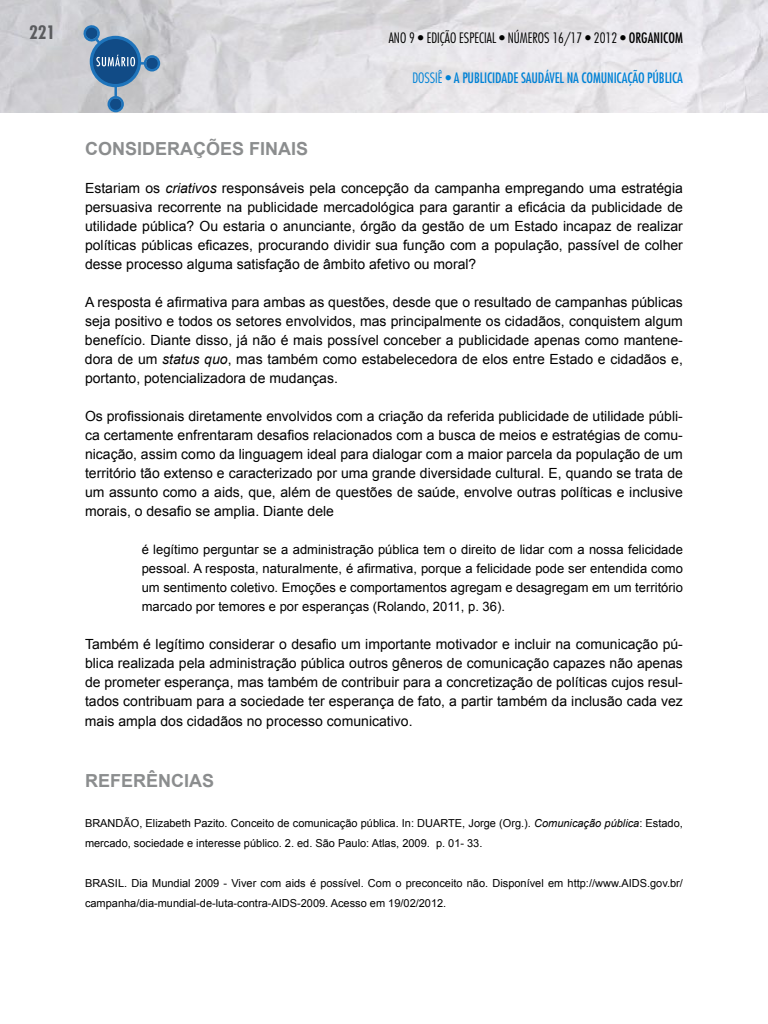
<style>
.page{position:relative;width:768px;height:1024px;background:#fff}
.page>*{position:absolute;margin:0;border:0;box-sizing:border-box;transform-origin:0 0}
.t1{font:700 18px "Arial";color:#8b8d8e}
.t2{font:700 condensed 18px "Futura Std";color:#5a5b5e}
.t3{font:14px/19px "Arial";color:#000;text-align:justify}
.t4{font:300 condensed 14px "Futura Std";color:#000}
.t5{font:condensed 14px "Futura Std";letter-spacing:-.01em;color:#0082d6}
.t6{font:13px/19px "Arial";color:#000;text-align:justify}
.t7{font:11px/20px "Arial";color:#000}
.s1{font-weight:400}
.s2{font-weight:300}
.s3{font-style:italic}
</style>
<div class="page">
<img style="left:0;top:0;width:768px;height:113px">
<svg style="left:108px;top:86px;width:16px;height:26px"></svg>
<div style="left:90px;top:36px;width:51px;height:51px;background:#1e74bb;border-radius:50%"></div>
<div style="left:93px;top:39px;width:45px;height:45px;background:#114b86;border-radius:50%"></div>
<svg style="left:82px;top:24px;width:78px;height:48px"></svg>
<p class="t2" style="left:29px;top:21px;width:28px">221</p>
<p class="t4" style="left:389px;top:29px;width:296px">ANO 9 • EDIÇÃO ESPECIAL • NÚMEROS 16/17 • 2012 • <span class="s1">ORGANICOM</span></p>
<p class="t5" style="left:412px;top:69px;width:263px"><span class="s2">DOSSIÊ •</span> A PUBLICI DADE SAUDÁVEL NA COMUNICAÇÃO PÚBLICA</p>
<p class="t1" style="left:85px;top:136px;width:225px">CONSIDERAÇÕES FINAIS</p>
<p class="t3" style="left:85px;top:178px;width:599px">Estariam os <span class="s3">criativos</span> responsáveis pela concepção da campanha empregando uma estratégia persuasiva recorrente na publicidade mercadológica para garantir a eficácia da publicidade de utilidade pública? Ou estaria o anunciante, órgão da gestão de um Estado incapaz de realizar políticas públicas eficazes, procurando dividir sua função com a população, passível de colher desse processo alguma satisfação de âmbito afetivo ou moral?</p>
<p class="t3" style="left:85px;top:292px;width:599px">A resposta é afirmativa para ambas as questões, desde que o resultado de campanhas públicas seja positivo e todos os setores envolvidos, mas principalmente os cidadãos, conquistem algum benefício. Diante disso, já não é mais possível conceber a publicidade apenas como mantene&shy;dora de um <span class="s3">status quo</span>, mas também como estabelecedora de elos entre Estado e cidadãos e, portanto, potencializadora de mudanças.</p>
<p class="t3" style="left:85px;top:406px;width:599px">Os profissionais diretamente envolvidos com a criação da referida publicidade de utilidade públi&shy;ca certamente enfrentaram desafios relacionados com a busca de meios e estratégias de comu&shy;nicação, assim como da linguagem ideal para dialogar com a maior parcela da população de um território tão extenso e caracterizado por uma grande diversidade cultural. E, quando se trata de um assunto como a aids, que, além de questões de saúde, envolve outras políticas e inclusive morais, o desafio se amplia. Diante dele</p>
<p class="t6" style="left:142px;top:540px;width:543px">é legítimo perguntar se a administração pública tem o direito de lidar com a nossa felicidade pessoal. A resposta, naturalmente, é afirmativa, porque a felicidade pode ser entendida como um sentimento coletivo. Emoções e comportamentos agregam e desagregam em um território marcado por temores e por esperanças (Rolando, 2011, p. 36).</p>
<p class="t3" style="left:85px;top:634px;width:599px">Também é legítimo considerar o desafio um importante motivador e incluir na comunicação pú&shy;blica realizada pela administração pública outros gêneros de comunicação capazes não apenas de prometer esperança, mas também de contribuir para a concretização de políticas cujos resul&shy;tados contribuam para a sociedade ter esperança de fato, a partir também da inclusão cada vez mais ampla dos cidadãos no processo comunicativo.</p>
<p class="t1" style="left:85px;top:769px;width:131px">REFERÊNCIAS</p>
<p class="t7" style="left:85px;top:814px;width:599px">BRANDÃO, Elizabeth Pazito. Conceito de comunicação pública. In: DUARTE, Jorge (Org.). <span class="s3">Comunicação pública</span>: Estado, mercado, sociedade e interesse público. 2. ed. São Paulo: Atlas, 2009. p. 01- 33.</p>
<p class="t7" style="left:85px;top:874px;width:599px">BRASIL. Dia Mundial 2009 - Viver com aids é possível. Com o preconceito não. Disponível em http://www.AIDS.gov.br/ campanha/dia-mundial-de-luta-contra-AIDS-2009. Acesso em 19/02/2012.</p>
</div>
